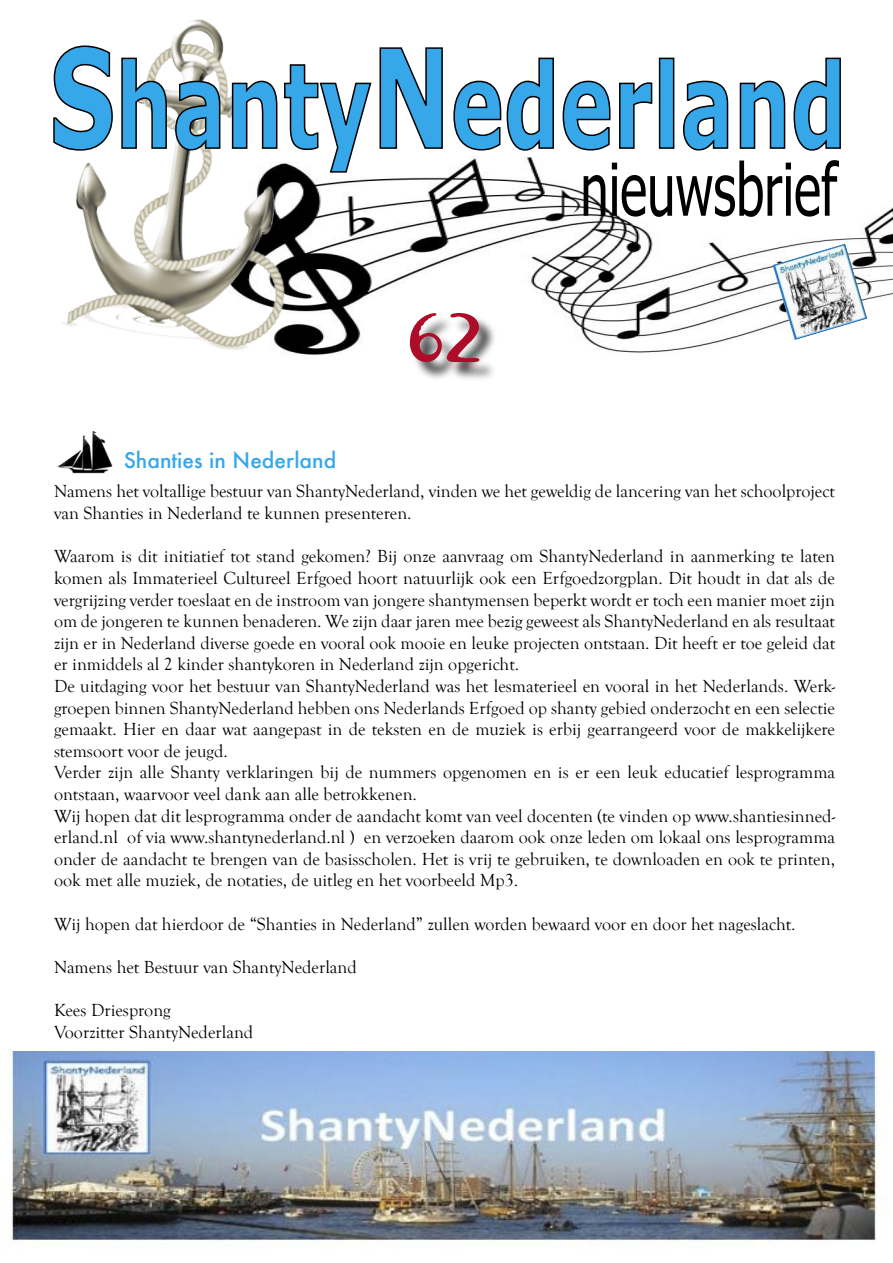
<style>
.page{position:relative;width:893px;height:1263px;background:#fff}
.page>*{position:absolute;margin:0;border:0;box-sizing:border-box;transform-origin:0 0}
.t1{font:72px "Khaki One";color:#ae0d2a}
.t2{font:500 21px "Futura";color:#36a7e9}
.t3{font:18px/21.6px "Goudy Old Style T";color:#000;text-align:justify}
</style>
<div class="page">
<img style="left:356px;top:207px;width:537px;height:146px">
<img style="left:57px;top:431px;width:56px;height:43px">
<img style="left:61px;top:19px;width:295px;height:336px">
<svg style="left:53px;top:45px;width:789px;height:229px"></svg>
<svg style="left:584px;top:160px;width:255px;height:57px"></svg>
<img style="left:772px;top:243px;width:95px;height:97px">
<div style="left:411px;top:314px;width:88px;height:68px;background:#000;opacity:.75"></div>
<img style="left:8px;top:1052px;width:879px;height:189px">
<p class="t2" style="left:124px;top:446px;width:214px">Shanties in Nederland</p>
<p class="t1" style="left:405px;top:295px;width:81px">62</p>
<p class="t3" style="left:54px;top:481px;width:783px">Namens het voltallige bestuur van ShantyNederland, vinden we het geweldig de lancering van het schoolproject van Shanties in Nederland te kunnen presenteren.</p>
<p class="t3" style="left:54px;top:546px;width:783px">Waarom is dit initiatief tot stand gekomen? Bij onze aanvraag om ShantyNederland in aanmerking te laten komen als Immaterieel Cultureel Erfgoed hoort natuurlijk ook een Erfgoedzorgplan. Dit houdt in dat als de vergrijzing verder toeslaat en de instroom van jongere shantymensen beperkt wordt er toch een manier moet zijn om de jongeren te kunnen benaderen. We zijn daar jaren mee bezig geweest als ShantyNederland en als resultaat zijn er in Nederland diverse goede en vooral ook mooie en leuke projecten ontstaan. Dit heeft er toe geleid dat er inmiddels al 2 kinder shantykoren in Nederland zijn opgericht.</p>
<p class="t3" style="left:54px;top:676px;width:783px">De uitdaging voor het bestuur van ShantyNederland was het lesmaterieel en vooral in het Nederlands. Werk&shy;groepen binnen ShantyNederland hebben ons Nederlands Erfgoed op shanty gebied onderzocht en een selectie gemaakt. Hier en daar wat aangepast in de teksten en de muziek is erbij gearrangeerd voor de makkelijkere stemsoort voor de jeugd.</p>
<p class="t3" style="left:54px;top:762px;width:783px">Verder zijn alle Shanty verklaringen bij de nummers opgenomen en is er een leuk educatief lesprogramma ontstaan, waarvoor veel dank aan alle betrokkenen.</p>
<p class="t3" style="left:54px;top:805px;width:783px">Wij hopen dat dit lesprogramma onder de aandacht komt van veel docenten (te vinden op www.shantiesinned&shy;erland.nl of via www.shantynederland.nl ) en verzoeken daarom ook onze leden om lokaal ons lesprogramma onder de aandacht te brengen van de basisscholen. Het is vrij te gebruiken, te downloaden en ook te printen, ook met alle muziek, de notaties, de uitleg en het voorbeeld Mp3.</p>
<p class="t3" style="left:54px;top:913px;width:743px">Wij hopen dat hierdoor de “Shanties in Nederland” zullen worden bewaard voor en door het nageslacht.</p>
<p class="t3" style="left:54px;top:956px;width:304px">Namens het Bestuur van ShantyNederland</p>
<p class="t3" style="left:54px;top:1000px;width:118px">Kees Driesprong</p>
<p class="t3" style="left:54px;top:1021px;width:201px">Voorzitter ShantyNederland</p>
</div>
